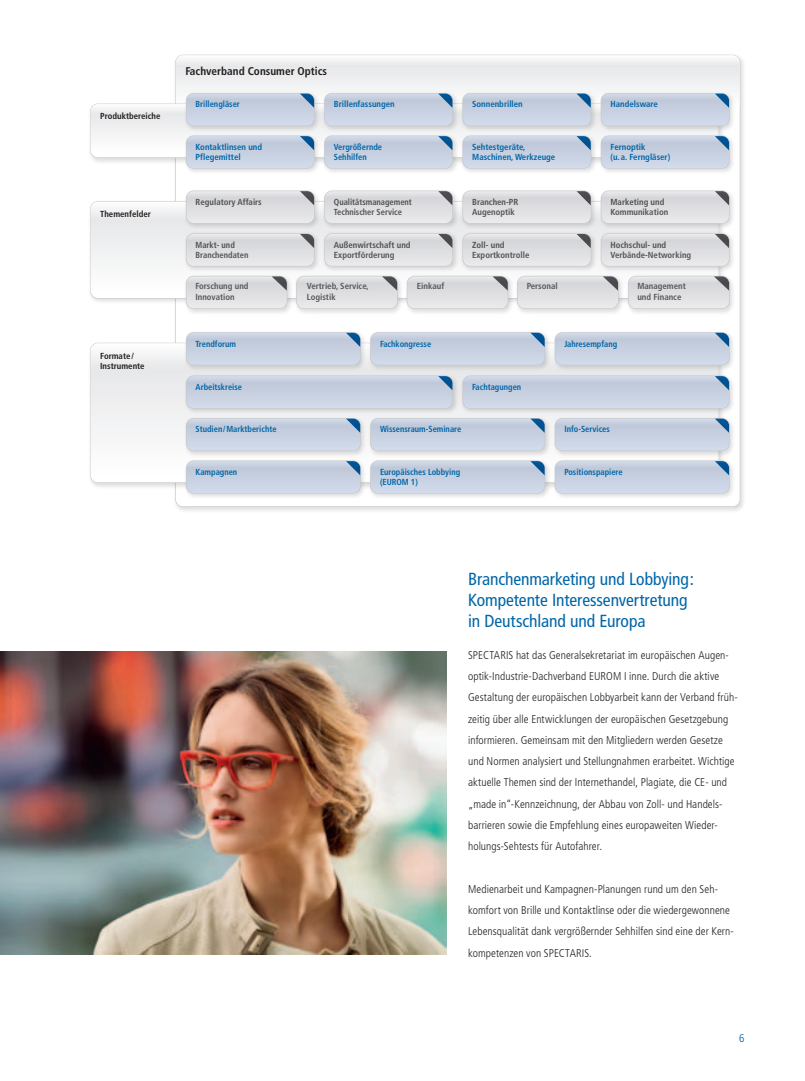
<style>
.page{position:relative;width:805px;height:1081px;background:#fff}
.page>*{position:absolute;margin:0;border:0;box-sizing:border-box;transform-origin:0 0}
.t1{font:condensed 17.5px/21.2px "Frutiger";letter-spacing:-.005em;color:#0166a9}
.t2{font:300 condensed 11.25px/21.2px "Frutiger";letter-spacing:.005em;color:#231f20}
.t3{font:700 condensed 11.25px "Frutiger";color:#231f20}
.t4{font:300 condensed 11.25px "Frutiger";color:#0166a9}
.t5{font:700 condensed 8.75px/10.5px "Frutiger";color:#57585a}
.t6{font:700 condensed 8.75px/10.5px "Frutiger";color:#0166a9;scale:.96 1}
.t7{font:700 condensed 8.75px/10.5px "Frutiger";color:#0166a9}
.t8{font:700 condensed 8.75px/10.5px "Frutiger";color:#57585a;scale:.96 1}
.t9{font:700 condensed 8.75px/10.5px "Frutiger";color:#231f20}
</style>
<div class="page">
<svg style="left:175px;top:55px;width:565px;height:452px"></svg>
<img style="left:182px;top:169px;width:554px;height:7px">
<svg style="left:90px;top:55px;width:649px;height:114px"></svg>
<svg style="left:91px;top:202px;width:91px;height:90px"></svg>
<img style="left:182px;top:187px;width:554px;height:85px">
<svg style="left:91px;top:343px;width:91px;height:134px"></svg>
<img style="left:182px;top:329px;width:184px;height:43px">
<svg style="left:186px;top:332px;width:175px;height:33px"></svg>
<img style="left:182px;top:416px;width:184px;height:85px">
<svg style="left:186px;top:460px;width:175px;height:34px"></svg>
<img style="left:366px;top:329px;width:370px;height:43px">
<svg style="left:370px;top:332px;width:175px;height:33px"></svg>
<img style="left:366px;top:416px;width:370px;height:85px">
<svg style="left:370px;top:460px;width:175px;height:34px"></svg>
<svg style="left:554px;top:332px;width:175px;height:33px"></svg>
<svg style="left:554px;top:460px;width:175px;height:34px"></svg>
<img style="left:182px;top:372px;width:554px;height:44px">
<svg style="left:186px;top:375px;width:267px;height:34px"></svg>
<svg style="left:462px;top:375px;width:267px;height:34px"></svg>
<svg style="left:186px;top:418px;width:175px;height:33px"></svg>
<svg style="left:370px;top:418px;width:175px;height:33px"></svg>
<svg style="left:554px;top:418px;width:175px;height:33px"></svg>
<svg style="left:186px;top:191px;width:128px;height:33px"></svg>
<svg style="left:324px;top:191px;width:129px;height:33px"></svg>
<svg style="left:462px;top:191px;width:129px;height:33px"></svg>
<svg style="left:600px;top:191px;width:129px;height:33px"></svg>
<svg style="left:186px;top:233px;width:128px;height:33px"></svg>
<svg style="left:324px;top:233px;width:129px;height:33px"></svg>
<svg style="left:462px;top:233px;width:129px;height:33px"></svg>
<svg style="left:600px;top:233px;width:129px;height:33px"></svg>
<img style="left:182px;top:272px;width:110px;height:44px">
<svg style="left:186px;top:276px;width:101px;height:33px"></svg>
<img style="left:292px;top:272px;width:111px;height:44px">
<svg style="left:296px;top:276px;width:101px;height:33px"></svg>
<img style="left:403px;top:272px;width:110px;height:44px">
<svg style="left:406px;top:276px;width:102px;height:33px"></svg>
<img style="left:513px;top:272px;width:223px;height:44px">
<svg style="left:517px;top:276px;width:101px;height:33px"></svg>
<svg style="left:628px;top:276px;width:101px;height:33px"></svg>
<img style="left:0;top:651px;width:446px;height:304px">
<p class="t9" style="left:100px;top:111px;width:62px">Produktbereiche</p>
<p class="t9" style="left:100px;top:209px;width:52px">Themenfelder</p>
<p class="t9" style="left:100px;top:350px;width:46px">Formate/<br>Instrumente</p>
<p class="t3" style="left:185px;top:64px;width:143px">Fachverband Consumer Optics</p>
<p class="t6" style="left:195px;top:99px;width:48px">Brillengläser</p>
<p class="t7" style="left:334px;top:99px;width:62px">Brillenfassungen</p>
<p class="t7" style="left:472px;top:99px;width:52px">Sonnenbrillen</p>
<p class="t7" style="left:610px;top:99px;width:49px">Handelsware</p>
<p class="t7" style="left:195px;top:142px;width:68px">Kontaktlinsen und<br>Pflegemittel</p>
<p class="t6" style="left:334px;top:142px;width:52px">Vergrößernde<br>Sehhilfen</p>
<p class="t7" style="left:472px;top:142px;width:85px">Sehtestgeräte,<br>Maschinen, Werkzeuge</p>
<p class="t7" style="left:610px;top:142px;width:61px">Fernoptik<br>(u.a. Ferngläser)</p>
<p class="t5" style="left:195px;top:197px;width:68px">Regulatory Affairs</p>
<p class="t8" style="left:334px;top:197px;width:83px">Qualitätsmanagement<br>Technischer Service</p>
<p class="t5" style="left:472px;top:197px;width:48px">Branchen-PR<br>Augenoptik</p>
<p class="t5" style="left:610px;top:197px;width:59px">Marketing und<br>Kommunikation</p>
<p class="t8" style="left:195px;top:239px;width:57px">Markt- und<br>Branchendaten</p>
<p class="t5" style="left:334px;top:239px;width:78px">Außenwirtschaft und<br>Exportförderung</p>
<p class="t5" style="left:472px;top:239px;width:59px">Zoll- und<br>Exportkontrolle</p>
<p class="t5" style="left:610px;top:239px;width:82px">Hochschul- und<br>Verbände-Networking</p>
<p class="t5" style="left:195px;top:281px;width:55px">Forschung und<br>Innovation</p>
<p class="t5" style="left:307px;top:281px;width:63px">Vertrieb, Service,<br>Logistik</p>
<p class="t5" style="left:417px;top:281px;width:29px">Einkauf</p>
<p class="t5" style="left:526px;top:281px;width:33px">Personal</p>
<p class="t5" style="left:637px;top:281px;width:50px">Management und Finance</p>
<p class="t6" style="left:195px;top:338px;width:44px">Trendforum</p>
<p class="t6" style="left:380px;top:338px;width:55px">Fachkongresse</p>
<p class="t6" style="left:564px;top:338px;width:57px">Jahresempfang</p>
<p class="t6" style="left:195px;top:382px;width:50px">Arbeitskreise</p>
<p class="t6" style="left:472px;top:382px;width:53px">Fachtagungen</p>
<p class="t6" style="left:195px;top:424px;width:86px">Studien/Marktberichte</p>
<p class="t6" style="left:380px;top:424px;width:86px">Wissensraum-Seminare</p>
<p class="t6" style="left:564px;top:424px;width:49px">Info-Services</p>
<p class="t6" style="left:195px;top:467px;width:45px">Kampagnen</p>
<p class="t6" style="left:380px;top:467px;width:85px">Europäisches Lobbying (EUROM 1)</p>
<p class="t6" style="left:564px;top:467px;width:62px">Positionspapiere</p>
<h1 class="t1" style="left:468px;top:568px;width:227px">Branchenmarketing und Lobbying:<br>Kompetente Interessenvertretung in Deutschland und Europa</h1>
<p class="t2" style="left:468px;top:644px;width:271px">SPECTARIS hat das Generalsekretariat im europäischen Augen&shy;optik-Industrie-Dachverband EUROM I inne. Durch die aktive Gestaltung der europäischen Lobbyarbeit kann der Verband früh&shy;zeitig über alle Entwicklungen der europäischen Gesetzgebung informieren. Gemeinsam mit den Mitgliedern werden Gesetze und Normen analysiert und Stellungnahmen erarbeitet. Wichtige aktuelle Themen sind der Internethandel, Plagiate, die CE- und „made in“-Kennzeichnung, der Abbau von Zoll- und Handels&shy;barrieren sowie die Empfehlung eines europaweiten Wieder&shy;holungs-Sehtests für Autofahrer.</p>
<p class="t2" style="left:468px;top:878px;width:267px">Medienarbeit und Kampagnen-Planungen rund um den Seh&shy;komfort von Brille und Kontaktlinse oder die wiedergewonnene Lebensqualität dank vergrößernder Sehhilfen sind eine der Kern&shy;kompetenzen von SPECTARIS.</p>
<p class="t4" style="left:739px;top:1031px;width:7px">6</p>
</div>
